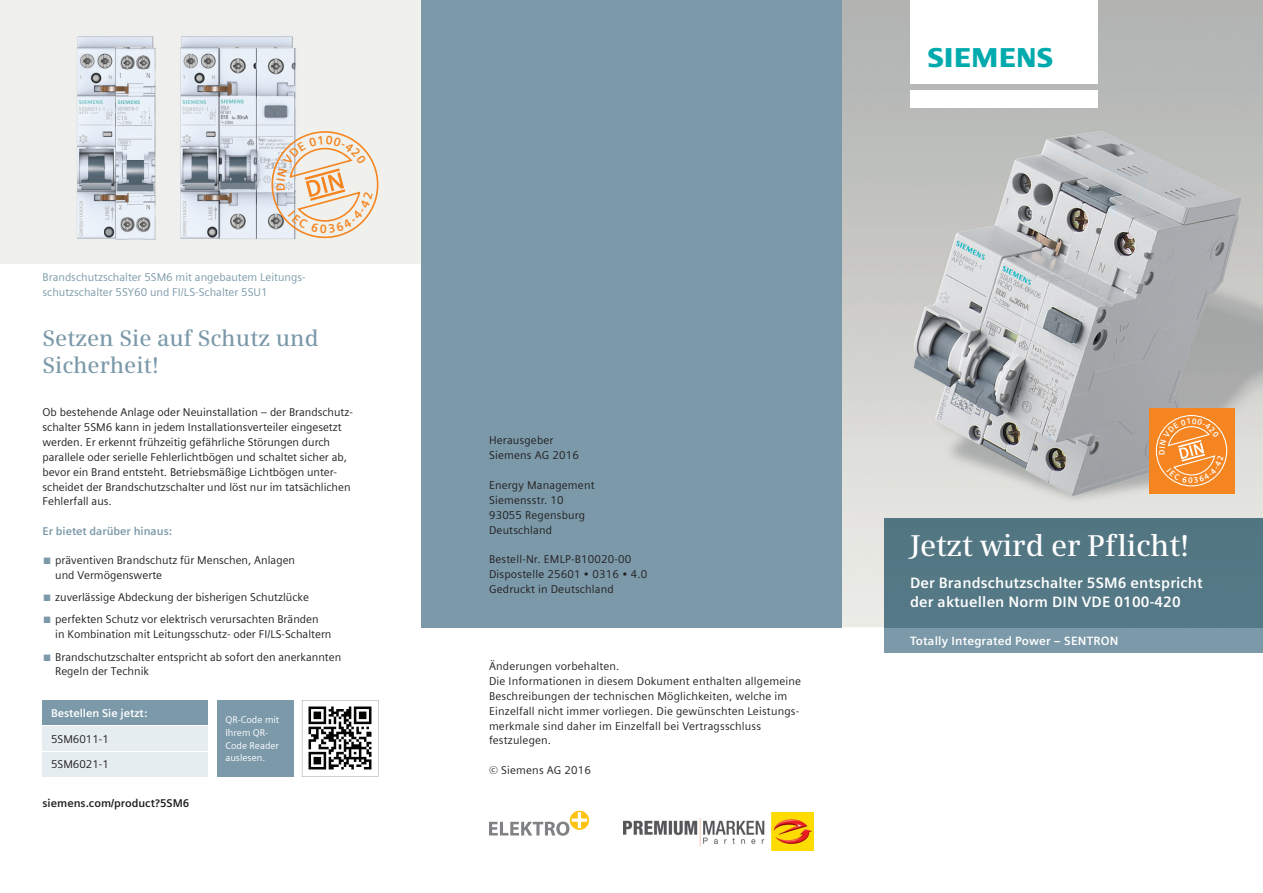
<style>
.page{position:relative;width:1263px;height:893px;background:#fff}
.page>*{position:absolute;margin:0;border:0;box-sizing:border-box;transform-origin:0 0}
.t1{font:500 30px "Siemens Serif";letter-spacing:-.01em;color:#fff}
.t2{font:27.3px "Siemens Logo";color:#00aaad}
.t3{font:500 22.5px/27.6px "Siemens Serif";color:#7b99a9}
.t4{font:700 15px/19.2px "Siemens Sans";letter-spacing:.01em;color:#fff}
.t5{font:700 12px "Siemens Sans";letter-spacing:.015em;color:#fff}
.t6{font:11.25px/14.9px "Siemens Sans";letter-spacing:.01em;color:#231f20}
.t7{font:11.25px/14.9px "Siemens Sans Global";color:#231f20}
.t8{font:11.25px/14.9px "Siemens Sans";color:#7b99a9}
.t9{font:700 11.25px "Siemens Sans";color:#231f20}
.t10{font:700 11.25px "Siemens Sans";color:#7b99a9}
.t11{font:700 11.25px "Siemens Sans";color:#fff}
.t12{font:9.75px/12.8px "Siemens Sans";color:#fff}
.s1{color:#7b99a9}
</style>
<div class="page">
<div style="left:421px;top:0;width:421px;height:627px;background:#7b99a9"></div>
<svg style="left:302px;top:700px;width:76px;height:77px"></svg>
<img style="left:308px;top:706px;width:64px;height:64px">
<div style="left:217px;top:700px;width:76px;height:77px;background:#7b99a9"></div>
<div style="left:43px;top:700px;width:165px;height:26px;background:#7b99a9"></div>
<div style="left:43px;top:726px;width:165px;height:25px;background:#e5edf1"></div>
<div style="left:43px;top:751px;width:165px;height:26px;background:#e5edf1"></div>
<hr style="left:43px;top:726px;width:165px;height:1px;background:#fff">
<hr style="left:43px;top:751px;width:165px;height:1px;background:#fff">
<svg style="left:570px;top:811px;width:19px;height:19px"></svg>
<svg style="left:489px;top:812px;width:98px;height:24px"></svg>
<img style="left:624px;top:813px;width:189px;height:37px">
<div style="left:0;top:0;width:421px;height:264px;background:#f0f1ed"></div>
<img style="left:76px;top:36px;width:80px;height:204px">
<img style="left:180px;top:36px;width:116px;height:204px">
<img style="left:842px;top:0;width:421px;height:627px">
<div style="left:910px;top:0;width:187px;height:84px;background:#fff"></div>
<div style="left:910px;top:90px;width:187px;height:17px;background:#fff"></div>
<div style="left:884px;top:627px;width:379px;height:26px;background:#7b99a9"></div>
<div style="left:884px;top:519px;width:379px;height:108px;background:#547884"></div>
<div style="left:1149px;top:408px;width:85px;height:85px;background:#f58520"></div>
<svg style="left:271px;top:131px;width:107px;height:107px"></svg>
<svg style="left:1156px;top:415px;width:71px;height:71px"></svg>
<p class="t8" style="left:43px;top:270px;width:265px">Brandschutzschalter 5SM6 mit angebautem Leitungs&shy;schutzschalter 5SY60 und FI/LS-Schalter 5SU1</p>
<h3 class="t3" style="left:43px;top:324px;width:278px">Setzen Sie auf Schutz und<br>Sicherheit!</h3>
<p class="t6" style="left:43px;top:405px;width:312px">Ob bestehende Anlage oder Neuinstallation – der Brandschutz&shy;schalter 5SM6 kann in jedem Installationsverteiler eingesetzt werden. Er erkennt frühzeitig gefährliche Störungen durch parallele oder serielle Fehlerlichtbögen und schaltet sicher ab, bevor ein Brand entsteht. Betriebsmäßige Lichtbögen unter&shy;scheidet der Brandschutzschalter und löst nur im tatsächlichen Fehlerfall aus.</p>
<p class="t10" style="left:43px;top:525px;width:131px">Er bietet darüber hinaus:</p>
<p class="t7" style="left:55px;top:552px;width:241px;text-indent:-13px"><span class="s1">■</span> präventiven Brandschutz für Menschen, Anlagen und Vermögenswerte</p>
<p class="t7" style="left:43px;top:590px;width:268px"><span class="s1">■</span> zuverlässige Abdeckung der bisherigen Schutzlücke</p>
<p class="t7" style="left:55px;top:612px;width:278px;text-indent:-13px"><span class="s1">■</span> perfekten Schutz vor elektrisch verursachten Bränden<br>in Kombination mit Leitungsschutz- oder FI/LS-Schaltern</p>
<p class="t7" style="left:55px;top:649px;width:287px;text-indent:-13px"><span class="s1">■</span> Brandschutzschalter entspricht ab sofort den anerkannten<br>Regeln der Technik</p>
<p class="t12" style="left:225px;top:713px;width:55px">QR-Code mit<br>Ihrem QR-<br>Code Reader auslesen.</p>
<p class="t11" style="left:51px;top:707px;width:98px">Bestellen Sie jetzt:</p>
<p class="t6" style="left:51px;top:731px;width:59px">5SM6011-1</p>
<p class="t6" style="left:51px;top:757px;width:59px">5SM6021-1</p>
<p class="t9" style="left:43px;top:796px;width:148px">siemens.com/product?5SM6</p>
<h2 class="t2" style="left:928px;top:41px;width:127px">s</h2>
<p class="t6" style="left:489px;top:433px;width:91px">Herausgeber<br>Siemens AG 2016</p>
<p class="t6" style="left:489px;top:478px;width:107px">Energy Management<br>Siemensstr. 10<br>93055 Regensburg<br>Deutschland</p>
<p class="t6" style="left:489px;top:552px;width:160px">Bestell-Nr. EMLP-B10020-00<br>Dispostelle 25601 • 0316 • 4.0<br>Gedruckt in Deutschland</p>
<p class="t6" style="left:489px;top:659px;width:314px">Änderungen vorbehalten.<br>Die Informationen in diesem Dokument enthalten allgemeine Beschreibungen der technischen Möglichkeiten, welche im Einzelfall nicht immer vorliegen. Die gewünschten Leistungs&shy;merkmale sind daher im Einzelfall bei Vertragsschluss festzulegen.</p>
<p class="t6" style="left:489px;top:763px;width:103px">© Siemens AG 2016</p>
<h1 class="t1" style="left:910px;top:529px;width:281px">Jetzt wird er Pflicht!</h1>
<h3 class="t4" style="left:910px;top:573px;width:294px">Der Brandschutzschalter 5SM6 entspricht der aktuellen Norm DIN VDE 0100-420</h3>
<p class="t5" style="left:910px;top:634px;width:210px">Totally Integrated Power – SENTRON</p>
</div>
